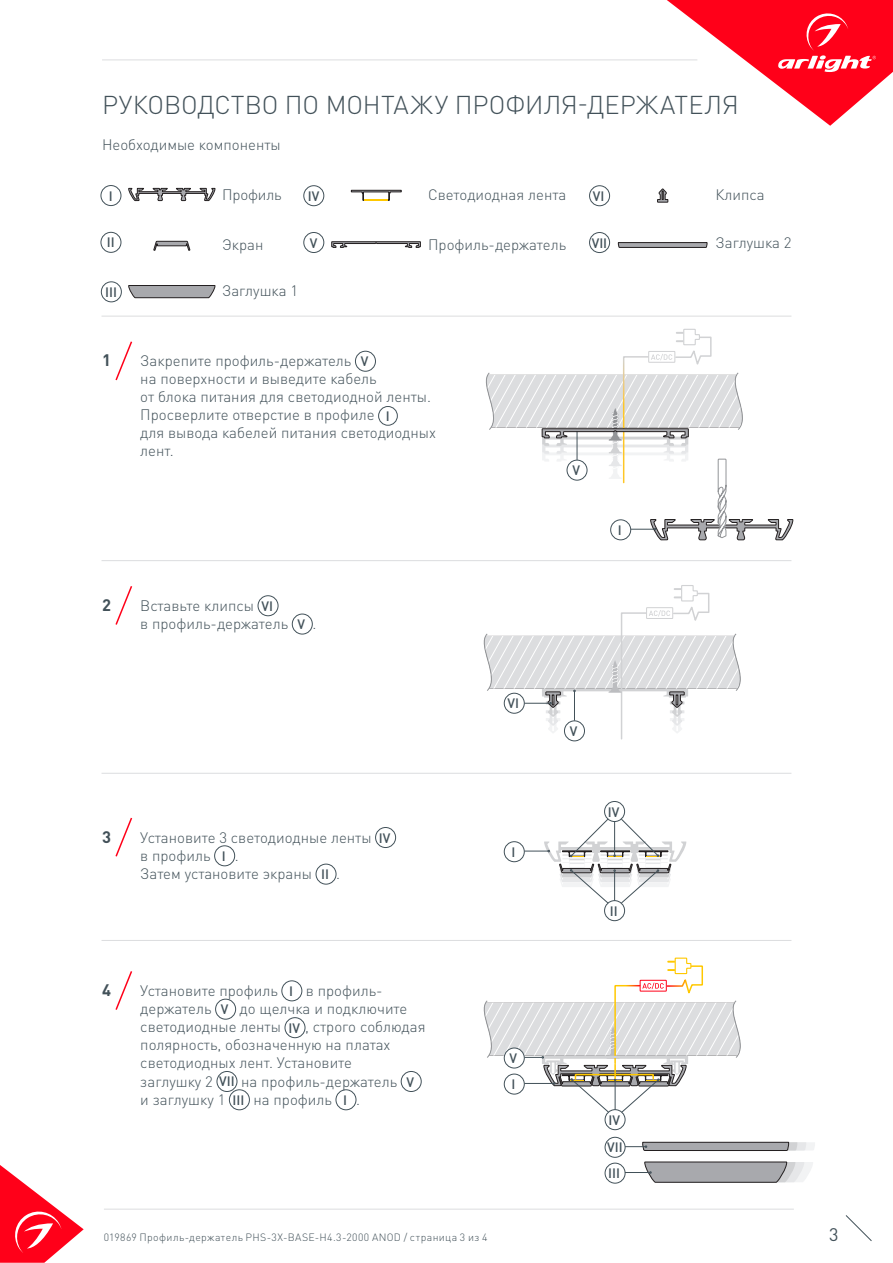
<style>
.page{position:relative;width:893px;height:1263px;background:#fff}
.page>*{position:absolute;margin:0;border:0;box-sizing:border-box;transform-origin:0 0}
.t1{font:300 25.5px "DIN Pro";letter-spacing:-.005em;color:#425159}
.t2{font:18px "DIN Pro";color:#425159}
.t3{font:700 16.5px "DIN Pro";color:#425159}
.t4{font:300 15px/18px "DIN Pro";color:#425159}
.t5{font:500 13.5px "DIN Pro";color:#425159}
.t6{font:300 10.5px "DIN Pro";letter-spacing:.035em;color:#425159}
</style>
<div class="page">
<svg style="left:0;top:1165px;width:84px;height:98px"></svg>
<svg style="left:845px;top:1215px;width:27px;height:26px"></svg>
<svg style="left:667px;top:0;width:226px;height:126px"></svg>
<hr style="left:102px;top:60px;width:595px;height:1px;background:#dcdddf">
<hr style="left:102px;top:316px;width:689px;height:1px;background:#dcdddf">
<hr style="left:102px;top:560px;width:689px;height:1px;background:#dcdddf">
<hr style="left:102px;top:773px;width:689px;height:1px;background:#dcdddf">
<hr style="left:102px;top:940px;width:689px;height:1px;background:#dcdddf">
<svg style="left:351px;top:190px;width:51px;height:11px"></svg>
<div style="left:589px;top:186px;width:21px;height:20px;border:1px solid #425159;border-radius:50%"></div>
<div style="left:355px;top:351px;width:21px;height:20px;border:1px solid #425159;border-radius:50%"></div>
<div style="left:378px;top:406px;width:20px;height:19px;border:1px solid #425159;border-radius:50%"></div>
<div style="left:375px;top:827px;width:21px;height:21px;border:1px solid #425159;border-radius:50%"></div>
<div style="left:214px;top:846px;width:21px;height:20px;border:1px solid #425159;border-radius:50%"></div>
<div style="left:316px;top:864px;width:20px;height:20px;border:1px solid #425159;border-radius:50%"></div>
<div style="left:282px;top:981px;width:20px;height:20px;border:1px solid #425159;border-radius:50%"></div>
<div style="left:215px;top:999px;width:21px;height:20px;border:1px solid #425159;border-radius:50%"></div>
<div style="left:285px;top:1017px;width:20px;height:21px;border:1px solid #425159;border-radius:50%"></div>
<div style="left:217px;top:1071px;width:20px;height:21px;border:1px solid #425159;border-radius:50%"></div>
<div style="left:401px;top:1071px;width:20px;height:21px;border:1px solid #425159;border-radius:50%"></div>
<div style="left:229px;top:1089px;width:21px;height:21px;border:1px solid #425159;border-radius:50%"></div>
<div style="left:336px;top:1089px;width:20px;height:21px;border:1px solid #425159;border-radius:50%"></div>
<div style="left:258px;top:595px;width:20px;height:21px;border:1px solid #425159;border-radius:50%"></div>
<div style="left:292px;top:614px;width:20px;height:20px;border:1px solid #425159;border-radius:50%"></div>
<svg style="left:115px;top:341px;width:18px;height:40px"></svg>
<svg style="left:115px;top:586px;width:18px;height:39px"></svg>
<svg style="left:115px;top:817px;width:18px;height:40px"></svg>
<svg style="left:115px;top:971px;width:18px;height:39px"></svg>
<div style="left:589px;top:232px;width:21px;height:21px;border:1px solid #425159;border-radius:50%"></div>
<svg style="left:657px;top:189px;width:11px;height:14px"></svg>
<div style="left:564px;top:721px;width:21px;height:20px;border:1px solid #425159;border-radius:50%"></div>
<svg style="left:483px;top:585px;width:258px;height:155px"></svg>
<div style="left:604px;top:900px;width:21px;height:21px;border:1px solid #425159;border-radius:50%"></div>
<div style="left:605px;top:1109px;width:20px;height:21px;border:1px solid #425159;border-radius:50%"></div>
<div style="left:604px;top:801px;width:21px;height:21px;border:1px solid #425159;border-radius:50%"></div>
<hr style="left:104px;top:1209px;width:690px;height:1px;background:#dcdddf">
<svg style="left:128px;top:187px;width:87px;height:14px"></svg>
<svg style="left:128px;top:285px;width:87px;height:13px"></svg>
<svg style="left:153px;top:241px;width:37px;height:10px"></svg>
<svg style="left:618px;top:242px;width:89px;height:6px"></svg>
<div style="left:605px;top:1137px;width:20px;height:20px;border:1px solid #425159;border-radius:50%"></div>
<svg style="left:625px;top:1142px;width:190px;height:9px;background:#a0a1a4"></svg>
<div style="left:605px;top:1163px;width:20px;height:20px;border:1px solid #425159;border-radius:50%"></div>
<svg style="left:625px;top:1161px;width:188px;height:22px"></svg>
<div style="left:504px;top:841px;width:20px;height:21px;border:1px solid #425159;border-radius:50%"></div>
<svg style="left:524px;top:818px;width:162px;height:85px"></svg>
<svg style="left:331px;top:241px;width:90px;height:7px"></svg>
<svg style="left:485px;top:328px;width:308px;height:212px"></svg>
<svg style="left:483px;top:957px;width:258px;height:156px"></svg>
<div style="left:101px;top:185px;width:20px;height:21px;border:1px solid #425159;border-radius:50%"></div>
<div style="left:101px;top:232px;width:20px;height:21px;border:1px solid #425159;border-radius:50%"></div>
<div style="left:101px;top:282px;width:21px;height:20px;border:1px solid #425159;border-radius:50%"></div>
<div style="left:304px;top:185px;width:20px;height:21px;border:1px solid #425159;border-radius:50%"></div>
<div style="left:304px;top:232px;width:20px;height:21px;border:1px solid #425159;border-radius:50%"></div>
<p class="t1" style="left:102px;top:87px;width:638px">РУКОВОДСТВО ПО МОНТАЖУ ПРОФИЛЯ-ДЕРЖАТЕЛЯ</p>
<p class="t4" style="left:102px;top:134px;width:180px">Необходимые компоненты</p>
<p class="t5" style="left:593px;top:187px;width:13px">VI</p>
<p class="t4" style="left:428px;top:185px;width:140px">Cветодиодная лента</p>
<p class="t4" style="left:716px;top:185px;width:51px">Клипса</p>
<p class="t4" style="left:222px;top:185px;width:61px">Профиль</p>
<p class="t4" style="left:222px;top:235px;width:43px">Экран</p>
<p class="t5" style="left:109px;top:187px;width:5px">I</p>
<p class="t5" style="left:107px;top:233px;width:9px">II</p>
<p class="t5" style="left:105px;top:283px;width:13px">III</p>
<p class="t5" style="left:308px;top:187px;width:13px">IV</p>
<p class="t5" style="left:310px;top:234px;width:9px">V</p>
<p class="t4" style="left:428px;top:234px;width:140px">Профиль-держатель</p>
<p class="t5" style="left:592px;top:233px;width:17px">VII</p>
<p class="t4" style="left:716px;top:233px;width:78px">Заглушка 2</p>
<p class="t4" style="left:222px;top:281px;width:78px">Заглушка 1</p>
<p class="t3" style="left:102px;top:349px;width:10px">1</p>
<p class="t4" style="left:140px;top:351px;width:213px">Закрепите профиль-держатель</p>
<p class="t5" style="left:361px;top:352px;width:9px">V</p>
<p class="t4" style="left:140px;top:369px;width:292px">на поверхности и выведите кабель<br>от блока питания для светодиодной ленты.<br>Просверлите отверстие в профиле</p>
<p class="t5" style="left:386px;top:407px;width:5px">I</p>
<p class="t4" style="left:140px;top:423px;width:297px">для вывода кабелей питания светодиодных лент.</p>
<p class="t3" style="left:102px;top:594px;width:10px">2</p>
<p class="t4" style="left:140px;top:596px;width:115px">Вставьте клипсы</p>
<p class="t5" style="left:261px;top:597px;width:13px">VI</p>
<p class="t4" style="left:140px;top:614px;width:149px">в профиль-держатель</p>
<p class="t5" style="left:298px;top:615px;width:9px">V</p>
<p class="t4" style="left:312px;top:614px;width:5px">.</p>
<p class="t3" style="left:102px;top:825px;width:10px">3</p>
<p class="t4" style="left:140px;top:827px;width:233px">Установите 3 светодиодные ленты</p>
<p class="t5" style="left:379px;top:829px;width:13px">IV</p>
<p class="t4" style="left:140px;top:846px;width:72px">в профиль</p>
<p class="t5" style="left:222px;top:847px;width:5px">I</p>
<p class="t4" style="left:140px;top:846px;width:173px;text-indent:95px">.<br>Затем установите экраны</p>
<p class="t5" style="left:321px;top:865px;width:9px">II</p>
<p class="t4" style="left:336px;top:864px;width:5px">.</p>
<p class="t3" style="left:102px;top:979px;width:10px">4</p>
<p class="t4" style="left:140px;top:981px;width:139px">Установите профиль</p>
<p class="t5" style="left:289px;top:982px;width:5px">I</p>
<p class="t4" style="left:306px;top:981px;width:78px">в профиль-</p>
<p class="t4" style="left:140px;top:999px;width:73px">держатель</p>
<p class="t5" style="left:221px;top:1000px;width:9px">V</p>
<p class="t4" style="left:140px;top:999px;width:269px;text-indent:99px">до щелчка и подключите светодиодные ленты</p>
<p class="t4" style="left:140px;top:1017px;width:287px;text-indent:165px">, строго соблюдая полярность, обозначенную на платах светодиодных лент. Установите<br>заглушку 2</p>
<p class="t5" style="left:288px;top:1019px;width:13px">IV</p>
<p class="t5" style="left:219px;top:1072px;width:17px">VII</p>
<p class="t4" style="left:241px;top:1071px;width:158px">на профиль-держатель</p>
<p class="t5" style="left:407px;top:1072px;width:9px">V</p>
<p class="t4" style="left:140px;top:1090px;width:87px">и заглушку 1</p>
<p class="t5" style="left:233px;top:1091px;width:13px">III</p>
<p class="t4" style="left:253px;top:1090px;width:80px">на профиль</p>
<p class="t5" style="left:343px;top:1091px;width:5px">I</p>
<p class="t4" style="left:356px;top:1090px;width:5px">.</p>
<p class="t5" style="left:572px;top:461px;width:9px">V</p>
<p class="t5" style="left:618px;top:521px;width:5px">I</p>
<p class="t5" style="left:508px;top:694px;width:13px">VI</p>
<p class="t5" style="left:511px;top:843px;width:5px">I</p>
<p class="t5" style="left:570px;top:722px;width:9px">V</p>
<p class="t5" style="left:608px;top:803px;width:13px">IV</p>
<p class="t5" style="left:610px;top:902px;width:9px">II</p>
<p class="t5" style="left:510px;top:1049px;width:9px">V</p>
<p class="t5" style="left:511px;top:1075px;width:5px">I</p>
<p class="t5" style="left:608px;top:1111px;width:13px">IV</p>
<p class="t5" style="left:607px;top:1138px;width:17px">VII</p>
<p class="t5" style="left:608px;top:1164px;width:13px">III</p>
<p class="t6" style="left:104px;top:1230px;width:385px">019869 Профиль-держатель PHS-3X-BASE-H4.3-2000 ANOD / страница 3 из 4</p>
<p class="t2" style="left:829px;top:1222px;width:11px">3</p>
</div>
